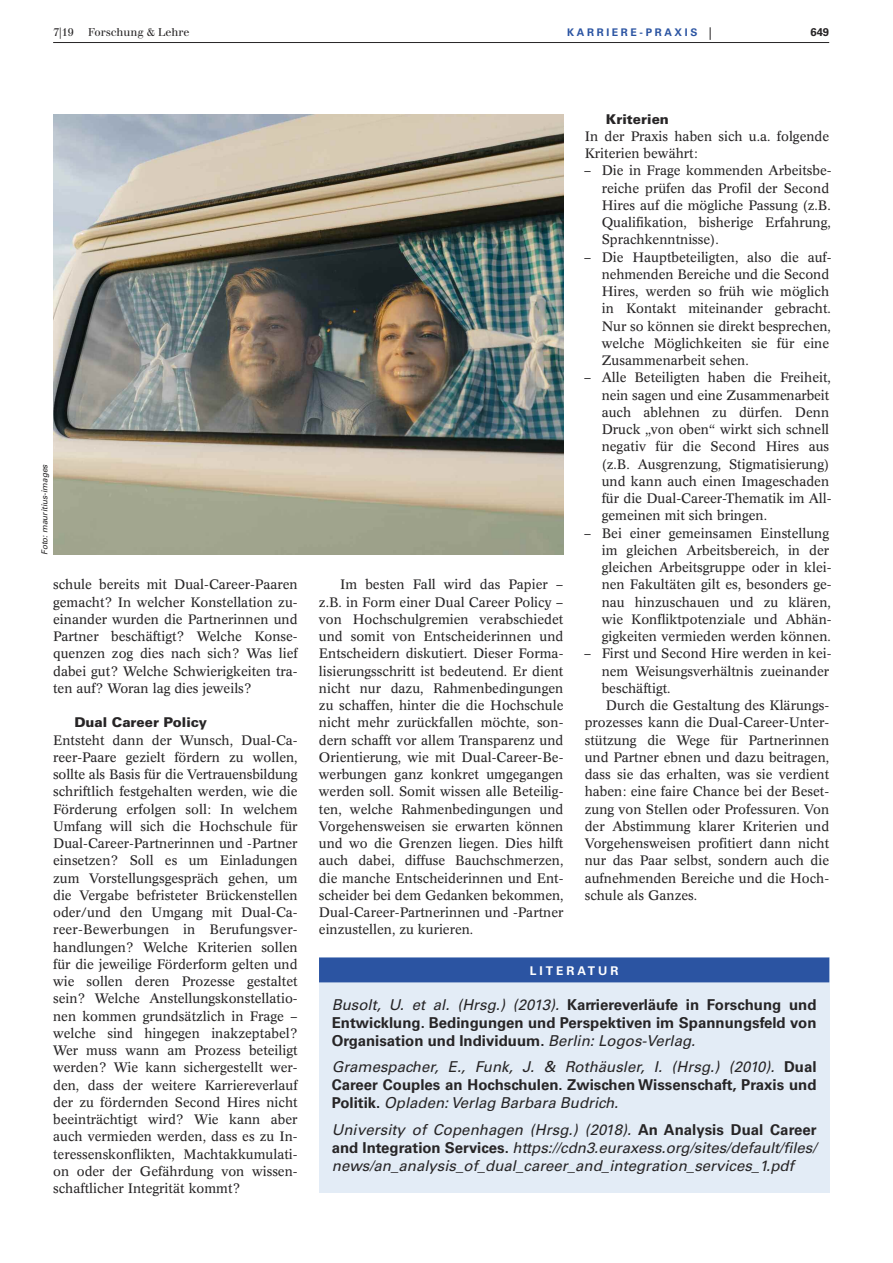
<style>
.page{position:relative;width:893px;height:1263px;background:#fff}
.page>*{position:absolute;margin:0;border:0;box-sizing:border-box;transform-origin:0 0}
.t1{font:italic 15px/18px "Univers LT";color:#272526;text-align:justify}
.t2{font:700 15px/18px "Univers LT";color:#272526;text-align:justify}
.t3{font:13.5px/17.2px "Concorde BE";color:#272526}
.t4{font:900 13.5px "Univers LT";color:#272526}
.t5{font:700 12px "Univers LT";letter-spacing:.25em;color:#fff}
.t6{font:11.25px "Walbaum";color:#272526}
.t7{font:700 11.25px "Univers LT";color:#272526}
.t8{font:700 10.5px "Univers LT";letter-spacing:.25em;color:#2b54a2}
.t9{font:italic 8.25px "Univers LT";letter-spacing:-.005em;color:#272526}
.s1{font-weight:400;font-style:italic}
.s2{font-weight:700;font-style:normal}
</style>
<div class="page">
<hr style="left:53px;top:42px;width:776px;height:1px;background:#272526">
<svg style="left:710px;top:27px;width:1px;height:13px"></svg>
<div style="left:319px;top:957px;width:510px;height:236px;background:#e3ecf6"></div>
<div style="left:319px;top:957px;width:510px;height:25px;background:#2b54a2"></div>
<img style="left:53px;top:115px;width:510px;height:440px">
<p class="t6" style="left:53px;top:28px;width:22px">7|19</p>
<p class="t6" style="left:88px;top:28px;width:103px">Forschung &amp; Lehre</p>
<p class="t8" style="left:567px;top:28px;width:132px">KARRIERE-PRAXIS</p>
<p class="t7" style="left:810px;top:28px;width:20px">649</p>
<p class="t9" style="left:42px;top:555px;width:92px;rotate:-90deg">Foto: mauritius-images</p>
<p class="t3" style="left:53px;top:577px;width:246px;text-align:justify">schule bereits mit Dual-Career-Paaren gemacht? In welcher Konstellation zu&shy;einander wurden die Partnerinnen und Partner beschäftigt? Welche Konse&shy;quenzen zog dies nach sich? Was lief dabei gut? Welche Schwierigkeiten tra&shy;ten auf? Woran lag dies jeweils?</p>
<p class="t4" style="left:74px;top:718px;width:134px">Dual Career Policy</p>
<p class="t3" style="left:53px;top:732px;width:246px;text-align:justify">Entsteht dann der Wunsch, Dual-Ca&shy;reer-Paare gezielt fördern zu wollen, sollte als Basis für die Vertrauensbildung schriftlich festgehalten werden, wie die Förderung erfolgen soll: In welchem Umfang will sich die Hochschule für Dual-Career-Partnerinnen und -Partner einsetzen? Soll es um Einladungen zum Vorstellungsgespräch gehen, um die Vergabe befristeter Brückenstellen oder/und den Umgang mit Dual-Ca&shy;reer-Bewerbungen in Berufungsver&shy;handlungen? Welche Kriterien sollen für die jeweilige Förderform gelten und wie sollen deren Prozesse gestaltet sein? Welche Anstellungskonstellatio&shy;nen kommen grundsätzlich in Frage – welche sind hingegen inakzeptabel?<br>Wer muss wann am Prozess beteiligt werden? Wie kann sichergestellt wer&shy;den, dass der weitere Karriereverlauf der zu fördernden Second Hires nicht beeinträchtigt wird? Wie kann aber auch vermieden werden, dass es zu In&shy;teressenskonflikten, Machtakkumulati&shy;on oder der Gefährdung von wissen&shy;schaftlicher Integrität kommt?</p>
<p class="t3" style="left:319px;top:577px;width:246px;text-align:justify;text-indent:21px">Im besten Fall wird das Papier – z.B. in Form einer Dual Career Policy – von Hochschulgremien verabschiedet und somit von Entscheiderinnen und Entscheidern diskutiert. Dieser Forma&shy;lisierungsschritt ist bedeutend. Er dient nicht nur dazu, Rahmenbedingungen zu schaffen, hinter die die Hochschule nicht mehr zurückfallen möchte, son&shy;dern schafft vor allem Transparenz und Orientierung, wie mit Dual-Career-Be&shy;werbungen ganz konkret umgegangen werden soll. Somit wissen alle Beteilig&shy;ten, welche Rahmenbedingungen und Vorgehensweisen sie erwarten können und wo die Grenzen liegen. Dies hilft auch dabei, diffuse Bauchschmerzen, die manche Entscheiderinnen und Ent&shy;scheider bei dem Gedanken bekommen, Dual-Career-Partnerinnen und -Partner einzustellen, zu kurieren.</p>
<p class="t4" style="left:606px;top:114px;width:64px">Kriterien</p>
<p class="t3" style="left:585px;top:128px;width:246px">In der Praxis haben sich u.a. folgende<br>Kriterien bewährt:</p>
<p class="t3" style="left:602px;top:163px;width:231px;text-indent:-18px">– Die in Frage kommenden Arbeitsbe&shy;reiche prüfen das Profil der Second Hires auf die mögliche Passung (z.B.<br>Qualifikation, bisherige Erfahrung, Sprachkenntnisse).</p>
<p class="t3" style="left:602px;top:249px;width:231px;text-indent:-18px">– Die Hauptbeteiligten, also die auf&shy;nehmenden Bereiche und die Second Hires, werden so früh wie möglich in Kontakt miteinander gebracht.<br>Nur so können sie direkt besprechen, welche Möglichkeiten sie für eine Zusammenarbeit sehen.</p>
<p class="t3" style="left:602px;top:370px;width:231px;text-indent:-18px">– Alle Beteiligten haben die Freiheit, nein sagen und eine Zusammenarbeit auch ablehnen zu dürfen. Denn Druck „von oben“ wirkt sich schnell negativ für die Second Hires aus (z.B. Ausgrenzung, Stigmatisierung) und kann auch einen Imageschaden für die Dual-Career-Thematik im All&shy;gemeinen mit sich bringen.</p>
<p class="t3" style="left:602px;top:525px;width:231px;text-indent:-18px">– Bei einer gemeinsamen Einstellung im gleichen Arbeitsbereich, in der gleichen Arbeitsgruppe oder in klei&shy;nen Fakultäten gilt es, besonders ge&shy;nau hinzuschauen und zu klären, wie Konfliktpotenziale und Abhän&shy;gigkeiten vermieden werden können.</p>
<p class="t3" style="left:584px;top:646px;width:249px">– First und Second Hire werden in kei-</p>
<p class="t3" style="left:602px;top:663px;width:229px">nem Weisungsverhältnis zueinander</p>
<p class="t3" style="left:602px;top:680px;width:70px">beschäftigt.</p>
<p class="t3" style="left:606px;top:698px;width:225px">Durch die Gestaltung des Klärungs-</p>
<p class="t3" style="left:585px;top:715px;width:246px">prozesses kann die Dual-Career-Unter-</p>
<p class="t3" style="left:585px;top:732px;width:246px">stützung die Wege für Partnerinnen</p>
<p class="t3" style="left:585px;top:749px;width:246px">und Partner ebnen und dazu beitragen,</p>
<p class="t3" style="left:585px;top:767px;width:246px">dass sie das erhalten, was sie verdient</p>
<p class="t3" style="left:585px;top:784px;width:246px">haben: eine faire Chance bei der Beset-</p>
<p class="t3" style="left:585px;top:801px;width:246px">zung von Stellen oder Professuren. Von</p>
<p class="t3" style="left:585px;top:818px;width:246px">der Abstimmung klarer Kriterien und</p>
<p class="t3" style="left:585px;top:836px;width:246px">Vorgehensweisen profitiert dann nicht</p>
<p class="t3" style="left:585px;top:853px;width:246px">nur das Paar selbst, sondern auch die</p>
<p class="t3" style="left:585px;top:870px;width:246px">aufnehmenden Bereiche und die Hoch-</p>
<p class="t3" style="left:585px;top:887px;width:114px">schule als Ganzes.</p>
<p class="t5" style="left:530px;top:966px;width:90px">LITERATUR</p>
<p class="t2" style="left:332px;top:997px;width:486px"><span class="s1">Busolt, U. et al. (Hrsg.) (2013).</span> Karriereverläufe in Forschung und Entwicklung. Bedingungen und Perspektiven im Spannungsfeld von Organisation und Individuum. <span class="s1">Berlin: Logos-Verlag.</span></p>
<p class="t1" style="left:332px;top:1059px;width:486px">Gramespacher, E., Funk, J. &amp; Rothäusler, I. (Hrsg.) (2010). <span class="s2">Dual Career Couples an Hochschulen. Zwischen Wissenschaft, Praxis und Politik.</span> Opladen: Verlag Barbara Budrich.</p>
<p class="t1" style="left:332px;top:1122px;width:486px">University of Copenhagen (Hrsg.) (2018). <span class="s2">An Analysis Dual Career and Integration Services.</span> https://cdn3.euraxess.org/sites/default/files/ news/an_analysis_of_dual_career_and_integration_services_1.pdf</p>
</div>
